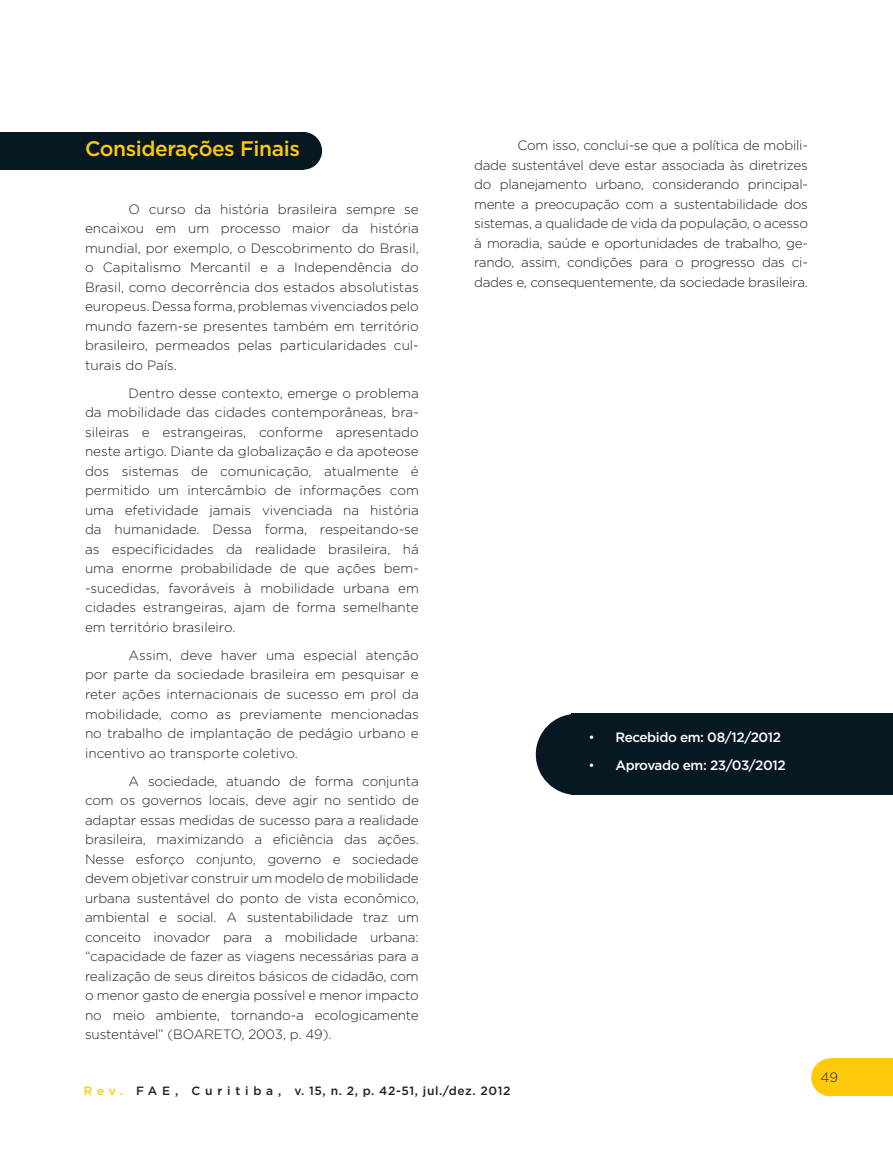
<style>
.page{position:relative;width:893px;height:1149px;background:#fff}
.page>*{position:absolute;margin:0;border:0;box-sizing:border-box;transform-origin:0 0}
.T1_copy{font:500 21px "Gotham";letter-spacing:-.02em;color:#feca0a}
.Texto_PN_copy{font:300 13.5px/19.5px "Gotham";color:#231f20;text-align:justify}
.t1{font:500 13.5px "Gotham";letter-spacing:-.03em;color:#fff}
.t2{font:500 12px "Gotham";letter-spacing:.05em;color:#231f20}
.s1{font-weight:300}
.s2{color:#feca0a}
</style>
<div class="page">
<div style="left:830px;top:1058px;width:63px;height:37px;background:#feca0a"></div>
<div style="left:811px;top:1058px;width:38px;height:37px;background:#feca0a;border-radius:50%"></div>
<div style="left:0;top:132px;width:303px;height:38px;background:#071822"></div>
<div style="left:284px;top:132px;width:38px;height:38px;background:#071822;border-radius:50%"></div>
<div style="left:571px;top:713px;width:322px;height:81px;background:#071822"></div>
<div style="left:536px;top:713px;width:81px;height:81px;background:#071822;border-radius:50%"></div>
<p class="T1_copy" style="left:85px;top:136px;width:216px">Considerações Finais</p>
<p class="Texto_PN_copy" style="left:85px;top:199px;width:335px;text-align:left;text-indent:44px">O curso da história brasileira sempre se encaixou em um processo maior da história mundial, por exemplo, o Descobrimento do Brasil, o Capitalismo Mercantil e a Independência do Brasil, como decorrência dos estados absolutistas europeus. Dessa forma, problemas vivenciados pelo mundo fazem-se presentes também em território brasileiro, permeados pelas particularidades cul&shy;turais do País.</p>
<p class="Texto_PN_copy" style="left:85px;top:383px;width:335px;text-align:left;text-indent:44px">Dentro desse contexto, emerge o problema da mobilidade das cidades contemporâneas, bra&shy;sileiras e estrangeiras, conforme apresentado neste artigo. Diante da globalização e da apoteose dos sistemas de comunicação, atualmente é permitido um intercâmbio de informações com uma efetividade jamais vivenciada na história da humanidade. Dessa forma, respeitando-se as especificidades da realidade brasileira, há uma enorme probabilidade de que ações bem--sucedidas, favoráveis à mobilidade urbana em cidades estrangeiras, ajam de forma semelhante em território brasileiro.</p>
<p class="Texto_PN_copy" style="left:85px;top:645px;width:335px;text-indent:44px">Assim, deve haver uma especial atenção por parte da sociedade brasileira em pesquisar e reter ações internacionais de sucesso em prol da mobilidade, como as previamente mencionadas no trabalho de implantação de pedágio urbano e incentivo ao transporte coletivo.</p>
<p class="Texto_PN_copy" style="left:85px;top:770px;width:335px;text-indent:44px">A sociedade, atuando de forma conjunta com os governos locais, deve agir no sentido de adaptar essas medidas de sucesso para a realidade brasileira, maximizando a eficiência das ações.<br>Nesse esforço conjunto, governo e sociedade devem objetivar construir um modelo de mobilidade urbana sustentável do ponto de vista econômico, ambiental e social. A sustentabilidade traz um conceito inovador para a mobilidade urbana: “capacidade de fazer as viagens necessárias para a realização de seus direitos básicos de cidadão, com o menor gasto de energia possível e menor impacto no meio ambiente, tornando-a ecologicamente sustentável” (BOARETO, 2003, p. 49).</p>
<p class="Texto_PN_copy" style="left:474px;top:135px;width:335px;text-indent:44px">Com isso, conclui-se que a política de mobili&shy;dade sustentável deve estar associada às diretrizes do planejamento urbano, considerando principal&shy;mente a preocupação com a sustentabilidade dos sistemas, a qualidade de vida da população, o acesso à moradia, saúde e oportunidades de trabalho, ge&shy;rando, assim, condições para o progresso das ci&shy;dades e, consequentemente, da sociedade brasileira.</p>
<p class="t1" style="left:588px;top:729px;width:194px"><span class="s1">•</span> Recebido em: 08/12/2012</p>
<p class="t1" style="left:588px;top:757px;width:199px"><span class="s1">•</span> Aprovado em: 23/03/2012</p>
<p class="t2" style="left:84px;top:1083px;width:428px"><span class="s2">R e v .</span> F A E , C u r i t i b a , v. 15, n. 2, p. 42-51, jul./dez. 2012</p>
<p class="Texto_PN_copy" style="left:821px;top:1067px;width:19px">49</p>
</div>
